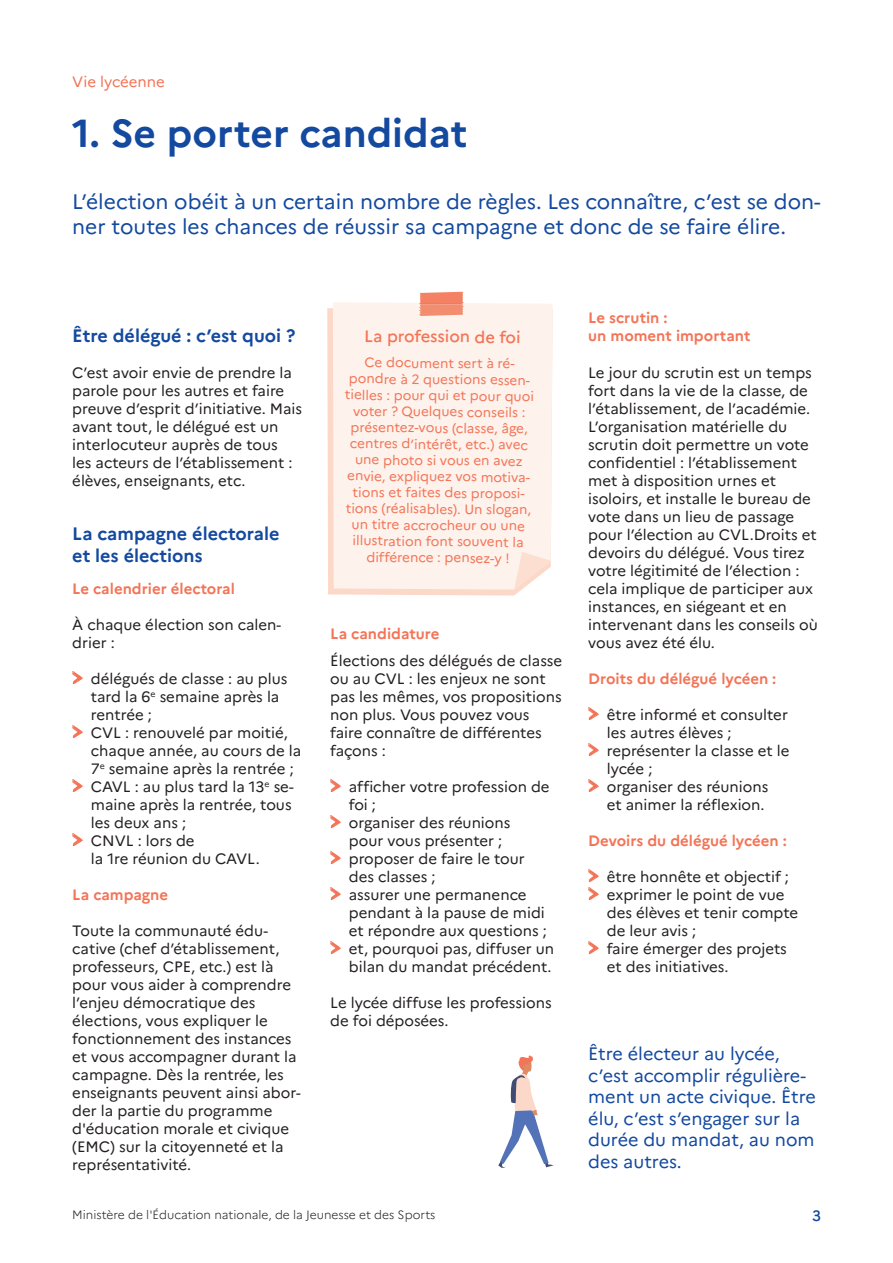
<style>
.page{position:relative;width:893px;height:1263px;background:#fff}
.page>*{position:absolute;margin:0;border:0;box-sizing:border-box;transform-origin:0 0}
.t1{font:700 39px "Marianne";color:#13499f}
.t2{font:21px/25.2px "Marianne";color:#13499f}
.t3{font:18px/21.6px "Marianne";color:#13499f}
.t4{font:700 18px/21.6px "Marianne";color:#13499f}
.t5{font:500 16.5px "Marianne";color:#f37457}
.t6{font:15px/18px "Marianne";color:#231f20}
.t7{font:700 15px/18px "Marianne";color:#f37457}
.t8{font:15px "Marianne";color:#f37457}
.t9{font:500 15px "Marianne";color:#13499f}
.t10{font:13.5px/16.2px "Marianne";letter-spacing:-.01em;color:#f37457;text-align:center}
.t11{font:300 12px "Marianne";color:#231f20}
</style>
<div class="page">
<svg style="left:72px;top:671px;width:11px;height:13px"></svg>
<svg style="left:72px;top:725px;width:11px;height:13px"></svg>
<svg style="left:72px;top:779px;width:11px;height:13px"></svg>
<svg style="left:72px;top:833px;width:11px;height:13px"></svg>
<svg style="left:330px;top:779px;width:11px;height:13px"></svg>
<svg style="left:330px;top:815px;width:11px;height:13px"></svg>
<svg style="left:330px;top:851px;width:11px;height:13px"></svg>
<svg style="left:330px;top:887px;width:11px;height:13px"></svg>
<svg style="left:330px;top:941px;width:11px;height:13px"></svg>
<svg style="left:588px;top:707px;width:11px;height:13px"></svg>
<svg style="left:588px;top:743px;width:11px;height:13px"></svg>
<svg style="left:588px;top:779px;width:11px;height:13px"></svg>
<svg style="left:588px;top:869px;width:11px;height:31px"></svg>
<svg style="left:588px;top:941px;width:11px;height:13px"></svg>
<svg style="left:327px;top:308px;width:194px;height:288px;fill:#fcd8c8"></svg>
<div style="left:333px;top:302px;width:220px;height:288px;background:#fdf2ec"></div>
<svg style="left:514px;top:552px;width:37px;height:38px"></svg>
<svg style="left:420px;top:292px;width:43px;height:24px"></svg>
<svg style="left:498px;top:1055px;width:56px;height:113px"></svg>
<p class="t8" style="left:72px;top:73px;width:94px">Vie lycéenne</p>
<h1 class="t1" style="left:72px;top:109px;width:397px">1. Se porter candidat</h1>
<h2 class="t2" style="left:72px;top:189px;width:750px">L’élection obéit à un certain nombre de règles. Les connaître, c’est se don&shy;ner toutes les chances de réussir sa campagne et donc de se faire élire.</h2>
<p class="t4" style="left:72px;top:325px;width:225px">Être délégué : c’est quoi ?</p>
<p class="t6" style="left:72px;top:364px;width:231px">C’est avoir envie de prendre la parole pour les autres et faire preuve d’esprit d’initiative. Mais avant tout, le délégué est un interlocuteur auprès de tous<br>les acteurs de l’établissement : élèves, enseignants, etc.</p>
<p class="t4" style="left:72px;top:523px;width:209px">La campagne électorale et les élections</p>
<p class="t7" style="left:72px;top:580px;width:164px">Le calendrier électoral</p>
<p class="t6" style="left:72px;top:616px;width:210px">À chaque élection son calen&shy;drier :</p>
<p class="t6" style="left:91px;top:670px;width:212px">délégués de classe : au plus tard la 6<sup>e</sup> semaine après la rentrée ;<br>CVL : renouvelé par moitié, chaque année, au cours de la<br>7<sup>e</sup> semaine après la rentrée ;<br>CAVL : au plus tard la 13<sup>e</sup> se&shy;maine après la rentrée, tous les deux ans ;<br>CNVL : lors de<br>la 1re réunion du CAVL.</p>
<p class="t7" style="left:72px;top:886px;width:97px">La campagne</p>
<p class="t6" style="left:72px;top:922px;width:230px">Toute la communauté édu&shy;cative (chef d’établissement, professeurs, CPE, etc.) est là pour vous aider à comprendre l’enjeu démocratique des élections, vous expliquer le fonctionnement des instances et vous accompagner durant la campagne. Dès la rentrée, les enseignants peuvent ainsi abor&shy;der la partie du programme d'éducation morale et civique (EMC) sur la citoyenneté et la représentativité.</p>
<p class="t5" style="left:364px;top:325px;width:158px;rotate:1deg">La profession de foi</p>
<p class="t10" style="left:345px;top:355px;width:191px">Ce document sert à ré&shy;pondre à 2 questions essen&shy;tielles : pour qui et pour quoi voter ? Quelques conseils : présentez-vous (classe, âge, centres d’intérêt, etc.) avec une photo si vous en avez envie, expliquez vos motiva&shy;tions et faites des proposi&shy;tions (réalisables). Un slogan, un titre accrocheur ou une illustration font souvent la différence : pensez-y !</p>
<p class="t7" style="left:330px;top:624px;width:111px">La candidature</p>
<p class="t6" style="left:330px;top:652px;width:233px">Élections des délégués de classe ou au CVL : les enjeux ne sont pas les mêmes, vos propositions non plus. Vous pouvez vous faire connaître de différentes façons :</p>
<p class="t6" style="left:349px;top:778px;width:207px">afficher votre profession de foi ;<br>organiser des réunions<br>pour vous présenter ; proposer de faire le tour<br>des classes ;<br>assurer une permanence pendant à la pause de midi et répondre aux questions ; et, pourquoi pas, diffuser un bilan du mandat précédent.</p>
<p class="t6" style="left:330px;top:994px;width:223px">Le lycée diffuse les professions de foi déposées.</p>
<p class="t7" style="left:588px;top:309px;width:164px">Le scrutin :<br>un moment important</p>
<p class="t6" style="left:588px;top:364px;width:231px">Le jour du scrutin est un temps fort dans la vie de la classe, de l’établissement, de l’académie.<br>L’organisation matérielle du scrutin doit permettre un vote confidentiel : l’établissement met à disposition urnes et isoloirs, et installe le bureau de vote dans un lieu de passage pour l’élection au CVL.Droits et devoirs du délégué. Vous tirez votre légitimité de l’élection : cela implique de participer aux instances, en siégeant et en intervenant dans les conseils où vous avez été élu.</p>
<p class="t7" style="left:588px;top:670px;width:190px">Droits du délégué lycéen :</p>
<p class="t6" style="left:607px;top:706px;width:184px">être informé et consulter les autres élèves ; représenter la classe et le lycée ;<br>organiser des réunions<br>et animer la réflexion.</p>
<p class="t7" style="left:588px;top:832px;width:200px">Devoirs du délégué lycéen :</p>
<p class="t6" style="left:607px;top:868px;width:193px">être honnête et objectif ; exprimer le point de vue des élèves et tenir compte de leur avis ;<br>faire émerger des projets et des initiatives.</p>
<p class="t3" style="left:588px;top:1043px;width:229px">Être électeur au lycée, c’est accomplir régulière&shy;ment un acte civique. Être élu, c’est s’engager sur la durée du mandat, au nom des autres.</p>
<p class="t11" style="left:72px;top:1207px;width:365px">Ministère de l'Éducation nationale, de la Jeunesse et des Sports</p>
<p class="t9" style="left:812px;top:1207px;width:10px">3</p>
</div>
